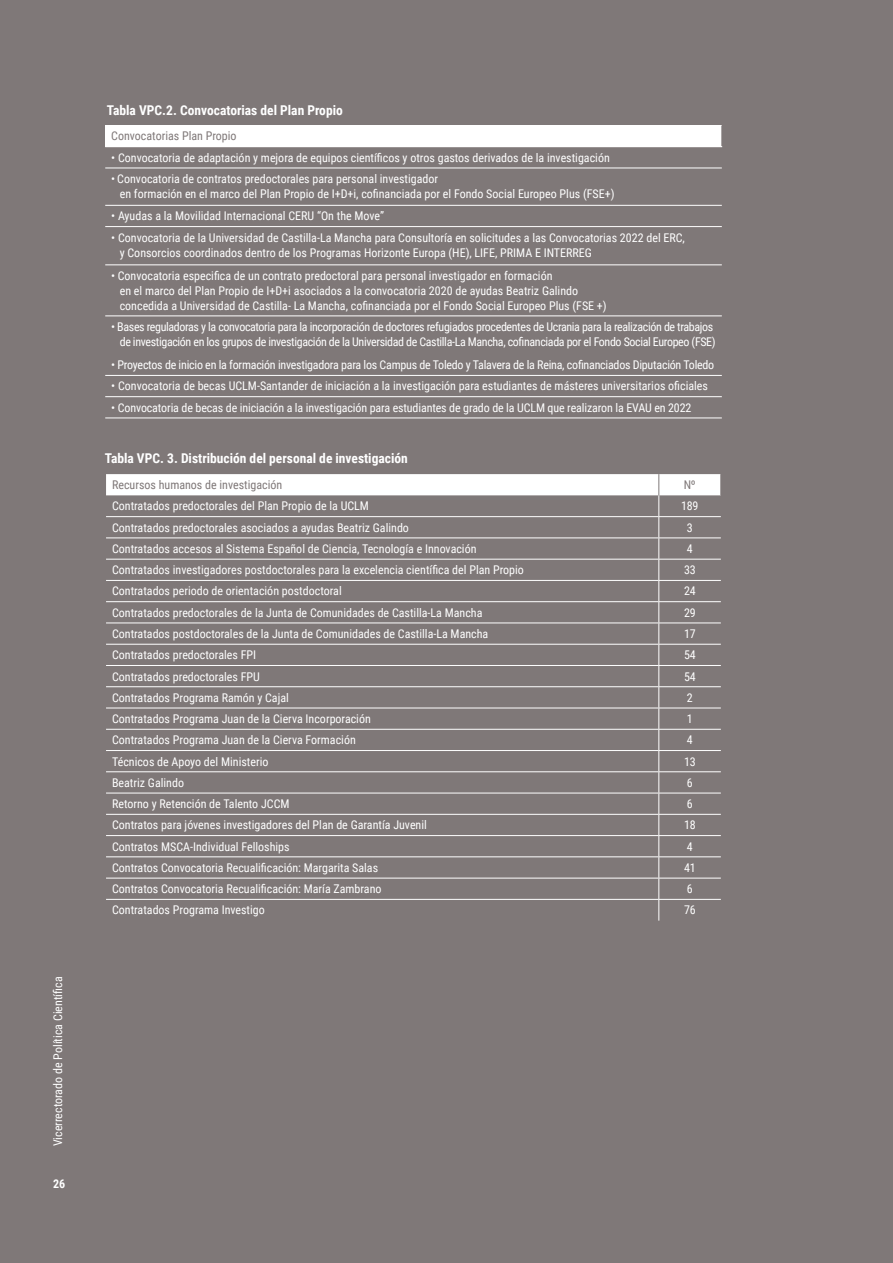
<style>
.page{position:relative;width:893px;height:1263px;background:#7f7878}
.page>*{position:absolute;margin:0;border:0;box-sizing:border-box;transform-origin:0 0}
.txt_corrido{font:700 13.5px "Roboto Condensed";color:#fff}
.txt_corrido-2{font:12px "Roboto Condensed";color:#fff}
.txt_corrido-3{font:12px/15px "Roboto Condensed";letter-spacing:-.03em;color:#fff;text-align:right}
.txt_corrido-4{font:12px "Roboto Condensed";letter-spacing:-.02em;color:#fff}
.txt_corrido-5{font:12px "Roboto Condensed";color:#7f7878}
.txt_corrido-6{font:700 12px "Roboto Condensed";color:#fff}
</style>
<div class="page">
<svg style="left:106px;top:474px;width:615px;height:447px"></svg>
<div style="left:105px;top:125px;width:617px;height:22px;background:#fff"></div>
<svg style="left:721px;top:125px;width:1px;height:21px"></svg>
<hr style="left:105px;top:168px;width:617px;height:1px;background:#fff">
<hr style="left:105px;top:205px;width:617px;height:1px;background:#fff">
<hr style="left:105px;top:226px;width:617px;height:1px;background:#fff">
<hr style="left:105px;top:264px;width:617px;height:1px;background:#fff">
<hr style="left:105px;top:315px;width:617px;height:1px;background:#fff">
<hr style="left:105px;top:375px;width:617px;height:1px;background:#fff">
<hr style="left:105px;top:396px;width:617px;height:1px;background:#fff">
<hr style="left:105px;top:418px;width:617px;height:1px;background:#fff">
<p class="txt_corrido-2" style="left:49px;top:1146px;width:171px;rotate:-90deg">Vicerrectorado de Política Científica</p>
<p class="txt_corrido-6" style="left:53px;top:1175px;width:14px">26</p>
<p class="txt_corrido" style="left:107px;top:101px;width:237px">Tabla VPC.2. Convocatorias del Plan Propio</p>
<p class="txt_corrido-5" style="left:111px;top:128px;width:127px">Convocatorias Plan Propio</p>
<p class="txt_corrido-2" style="left:111px;top:149px;width:500px">• Convocatoria de adaptación y mejora de equipos científicos y otros gastos derivados de la investigación</p>
<p class="txt_corrido-2" style="left:111px;top:170px;width:328px">• Convocatoria de contratos predoctorales para personal investigador</p>
<p class="txt_corrido-2" style="left:120px;top:185px;width:496px">en formación en el marco del Plan Propio de I+D+i, cofinanciada por el Fondo Social Europeo Plus (FSE+)</p>
<p class="txt_corrido-2" style="left:111px;top:208px;width:274px">• Ayudas a la Movilidad Internacional CERU “On the Move”</p>
<p class="txt_corrido-2" style="left:111px;top:229px;width:575px">• Convocatoria de la Universidad de Castilla-La Mancha para Consultoría en solicitudes a las Convocatorias 2022 del ERC,</p>
<p class="txt_corrido-2" style="left:120px;top:244px;width:474px">y Consorcios coordinados dentro de los Programas Horizonte Europa (HE), LIFE, PRIMA E INTERREG</p>
<p class="txt_corrido-2" style="left:111px;top:267px;width:443px">• Convocatoria especifica de un contrato predoctoral para personal investigador en formación</p>
<p class="txt_corrido-2" style="left:120px;top:282px;width:460px">en el marco del Plan Propio de I+D+i asociados a la convocatoria 2020 de ayudas Beatriz Galindo</p>
<p class="txt_corrido-2" style="left:120px;top:297px;width:488px">concedida a Universidad de Castilla- La Mancha, cofinanciada por el Fondo Social Europeo Plus (FSE +)</p>
<p class="txt_corrido-3" style="left:111px;top:319px;width:606px">• Bases reguladoras y la convocatoria para la incorporación de doctores refugiados procedentes de Ucrania para la realización de trabajos de investigación en los grupos de investigación de la Universidad de Castilla-La Mancha, cofinanciada por el Fondo Social Europeo (FSE)</p>
<p class="txt_corrido-4" style="left:111px;top:356px;width:604px">• Proyectos de inicio en la formación investigadora para los Campus de Toledo y Talavera de la Reina, cofinanciados Diputación Toledo</p>
<p class="txt_corrido-2" style="left:111px;top:378px;width:598px">• Convocatoria de becas UCLM-Santander de iniciación a la investigación para estudiantes de másteres universitarios oficiales</p>
<p class="txt_corrido-2" style="left:111px;top:399px;width:582px">• Convocatoria de becas de iniciación a la investigación para estudiantes de grado de la UCLM que realizaron la EVAU en 2022</p>
<p class="txt_corrido" style="left:105px;top:449px;width:305px">Tabla VPC. 3. Distribución del personal de investigación</p>
<p class="txt_corrido-5" style="left:112px;top:477px;width:172px">Recursos humanos de investigación</p>
<p class="txt_corrido-5" style="left:684px;top:477px;width:13px">Nº</p>
<p class="txt_corrido-2" style="left:112px;top:498px;width:258px">Contratados predoctorales del Plan Propio de la UCLM</p>
<p class="txt_corrido-2" style="left:681px;top:498px;width:19px">189</p>
<p class="txt_corrido-2" style="left:112px;top:519px;width:298px">Contratados predoctorales asociados a ayudas Beatriz Galindo</p>
<p class="txt_corrido-2" style="left:687px;top:519px;width:7px">3</p>
<p class="txt_corrido-2" style="left:112px;top:540px;width:366px">Contratados accesos al Sistema Español de Ciencia, Tecnología e Innovación</p>
<p class="txt_corrido-2" style="left:687px;top:540px;width:7px">4</p>
<p class="txt_corrido-2" style="left:112px;top:561px;width:413px">Contratados investigadores postdoctorales para la excelencia científica del Plan Propio</p>
<p class="txt_corrido-2" style="left:684px;top:561px;width:13px">33</p>
<p class="txt_corrido-2" style="left:112px;top:583px;width:231px">Contratados periodo de orientación postdoctoral</p>
<p class="txt_corrido-2" style="left:684px;top:583px;width:13px">24</p>
<p class="txt_corrido-2" style="left:112px;top:604px;width:372px">Contratados predoctorales de la Junta de Comunidades de Castilla-La Mancha</p>
<p class="txt_corrido-2" style="left:684px;top:604px;width:13px">29</p>
<p class="txt_corrido-2" style="left:112px;top:625px;width:378px">Contratados postdoctorales de la Junta de Comunidades de Castilla-La Mancha</p>
<p class="txt_corrido-2" style="left:684px;top:625px;width:13px">17</p>
<p class="txt_corrido-2" style="left:112px;top:646px;width:146px">Contratados predoctorales FPI</p>
<p class="txt_corrido-2" style="left:684px;top:646px;width:13px">54</p>
<p class="txt_corrido-2" style="left:112px;top:668px;width:149px">Contratados predoctorales FPU</p>
<p class="txt_corrido-2" style="left:684px;top:668px;width:13px">54</p>
<p class="txt_corrido-2" style="left:112px;top:689px;width:178px">Contratados Programa Ramón y Cajal</p>
<p class="txt_corrido-2" style="left:687px;top:689px;width:7px">2</p>
<p class="txt_corrido-2" style="left:112px;top:710px;width:260px">Contratados Programa Juan de la Cierva Incorporación</p>
<p class="txt_corrido-2" style="left:687px;top:710px;width:7px">1</p>
<p class="txt_corrido-2" style="left:112px;top:732px;width:245px">Contratados Programa Juan de la Cierva Formación</p>
<p class="txt_corrido-2" style="left:687px;top:732px;width:7px">4</p>
<p class="txt_corrido-2" style="left:112px;top:753px;width:158px">Técnicos de Apoyo del Ministerio</p>
<p class="txt_corrido-2" style="left:684px;top:753px;width:13px">13</p>
<p class="txt_corrido-2" style="left:112px;top:774px;width:73px">Beatriz Galindo</p>
<p class="txt_corrido-2" style="left:687px;top:774px;width:7px">6</p>
<p class="txt_corrido-2" style="left:112px;top:795px;width:179px">Retorno y Retención de Talento JCCM</p>
<p class="txt_corrido-2" style="left:687px;top:795px;width:7px">6</p>
<p class="txt_corrido-2" style="left:112px;top:817px;width:316px">Contratos para jóvenes investigadores del Plan de Garantía Juvenil</p>
<p class="txt_corrido-2" style="left:684px;top:817px;width:13px">18</p>
<p class="txt_corrido-2" style="left:112px;top:838px;width:179px">Contratos MSCA-Individual Felloships</p>
<p class="txt_corrido-2" style="left:687px;top:838px;width:7px">4</p>
<p class="txt_corrido-2" style="left:112px;top:859px;width:268px">Contratos Convocatoria Recualificación: Margarita Salas</p>
<p class="txt_corrido-2" style="left:684px;top:859px;width:13px">41</p>
<p class="txt_corrido-2" style="left:112px;top:880px;width:271px">Contratos Convocatoria Recualificación: María Zambrano</p>
<p class="txt_corrido-2" style="left:687px;top:880px;width:7px">6</p>
<p class="txt_corrido-2" style="left:112px;top:902px;width:154px">Contratados Programa Investigo</p>
<p class="txt_corrido-2" style="left:684px;top:902px;width:13px">76</p>
</div>
